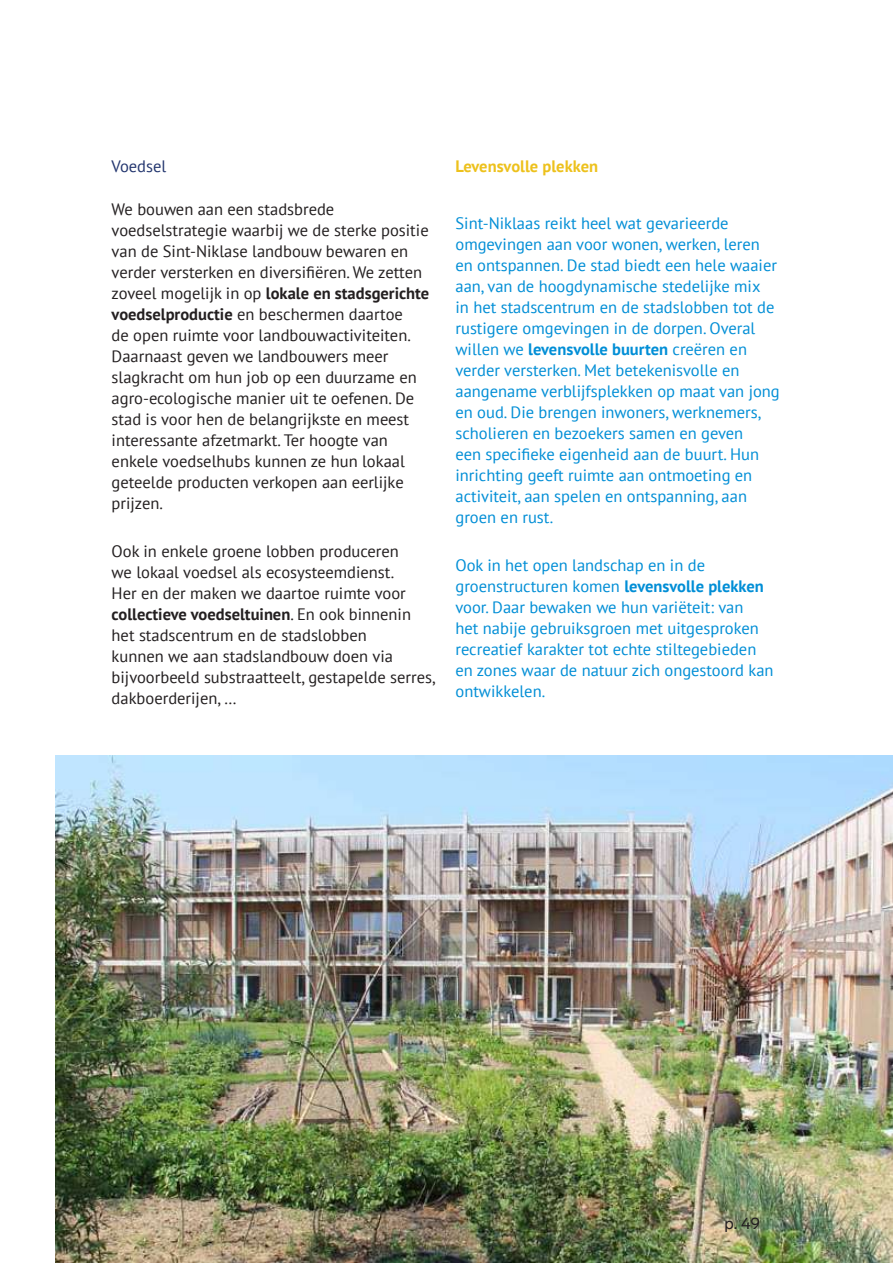
<style>
.page{position:relative;width:893px;height:1263px;background:#fff}
.page>*{position:absolute;margin:0;border:0;box-sizing:border-box;transform-origin:0 0}
.t1{font:16.5px/21px "PT Sans";color:#231f20}
.t2{font:16.5px/21px "PT Sans";color:#018ed6}
.t3{font:700 16.5px "PT Sans";color:#edc11c}
.t4{font:16.5px "PT Sans";color:#22356e}
.t5{font:16.5px "Lab Grotesque";color:#231f20}
.s1{font-weight:700}
</style>
<div class="page">
<img style="left:56px;top:756px;width:837px;height:507px">
<p class="t4" style="left:112px;top:156px;width:56px">Voedsel</p>
<p class="t1" style="left:112px;top:198px;width:319px">We bouwen aan een stadsbrede voedselstrategie waarbij we de sterke positie van de Sint-Niklase landbouw bewaren en verder versterken en diversifiëren. We zetten zoveel mogelijk in op <span class="s1">lokale en stadsgerichte voedselproductie</span> en beschermen daartoe<br>de open ruimte voor landbouwactiviteiten.<br>Daarnaast geven we landbouwers meer slagkracht om hun job op een duurzame en agro-ecologische manier uit te oefenen. De stad is voor hen de belangrijkste en meest interessante afzetmarkt. Ter hoogte van enkele voedselhubs kunnen ze hun lokaal geteelde producten verkopen aan eerlijke prijzen.</p>
<p class="t1" style="left:112px;top:540px;width:326px">Ook in enkele groene lobben produceren<br>we lokaal voedsel als ecosysteemdienst.<br>Her en der maken we daartoe ruimte voor <span class="s1">collectieve voedseltuinen</span>. En ook binnenin het stadscentrum en de stadslobben<br>kunnen we aan stadslandbouw doen via bijvoorbeeld substraatteelt, gestapelde serres, dakboerderijen, …</p>
<p class="t3" style="left:455px;top:156px;width:144px">Levensvolle plekken</p>
<p class="t2" style="left:455px;top:213px;width:326px">Sint-Niklaas reikt heel wat gevarieerde omgevingen aan voor wonen, werken, leren en ontspannen. De stad biedt een hele waaier aan, van de hoogdynamische stedelijke mix<br>in het stadscentrum en de stadslobben tot de rustigere omgevingen in de dorpen. Overal willen we <span class="s1">levensvolle buurten</span> creëren en verder versterken. Met betekenisvolle en aangename verblijfsplekken op maat van jong en oud. Die brengen inwoners, werknemers, scholieren en bezoekers samen en geven<br>een specifieke eigenheid aan de buurt. Hun inrichting geeft ruimte aan ontmoeting en activiteit, aan spelen en ontspanning, aan groen en rust.</p>
<p class="t2" style="left:455px;top:555px;width:320px">Ook in het open landschap en in de groenstructuren komen <span class="s1">levensvolle plekken </span>voor. Daar bewaken we hun variëteit: van<br>het nabije gebruiksgroen met uitgesproken recreatief karakter tot echte stiltegebieden en zones waar de natuur zich ongestoord kan ontwikkelen.</p>
<p class="t5" style="left:725px;top:1212px;width:37px">p. 49</p>
</div>
